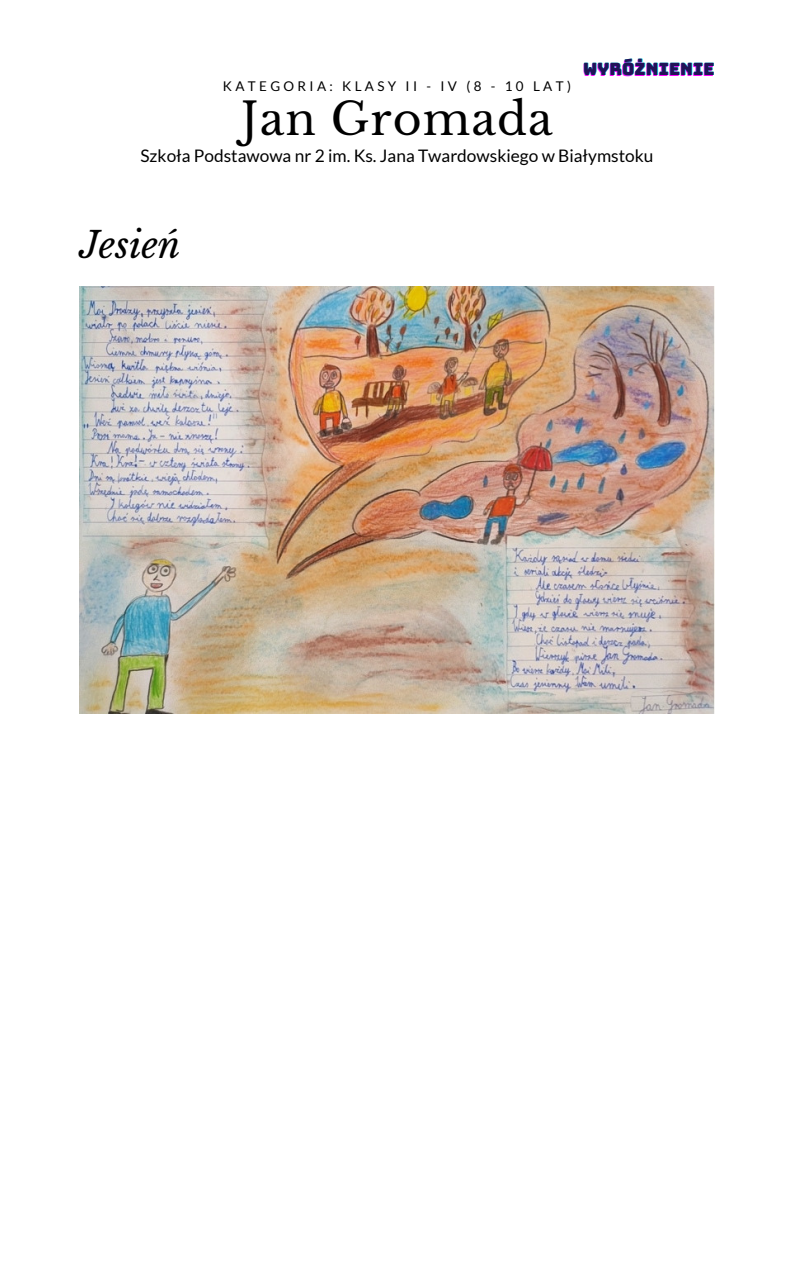
<style>
.page{position:relative;width:794px;height:1266px;background:#fff}
.page>*{position:absolute;margin:0;border:0;box-sizing:border-box;transform-origin:0 0}
.t1{font:44.25px "Libre Baskerville";letter-spacing:.025em;color:#000}
.t2{font:italic 36px "Libre Baskerville";color:#000}
.t3{font:17.25px "Lato";color:#000}
.t4{font:17.02px "Bungee";color:#f0f}
.t5{font:13.42px "Lato";letter-spacing:.25em;color:#000}
</style>
<div class="page">
<img style="left:79px;top:286px;width:635px;height:427px">
<p class="t5" style="left:223px;top:78px;width:349px">KATEGORIA: KLASY II - IV (8 - 10 LAT)</p>
<p class="t4" style="left:582px;top:61px;width:133px">WYRÓŻNIENIE</p>
<p class="t1" style="left:241px;top:92px;width:313px">Jan Gromada</p>
<p class="t3" style="left:140px;top:145px;width:514px">Szkoła Podstawowa nr 2 im. Ks. Jana Twardowskiego w Białymstoku</p>
<p class="t2" style="left:79px;top:223px;width:103px">Jesień</p>
</div>
